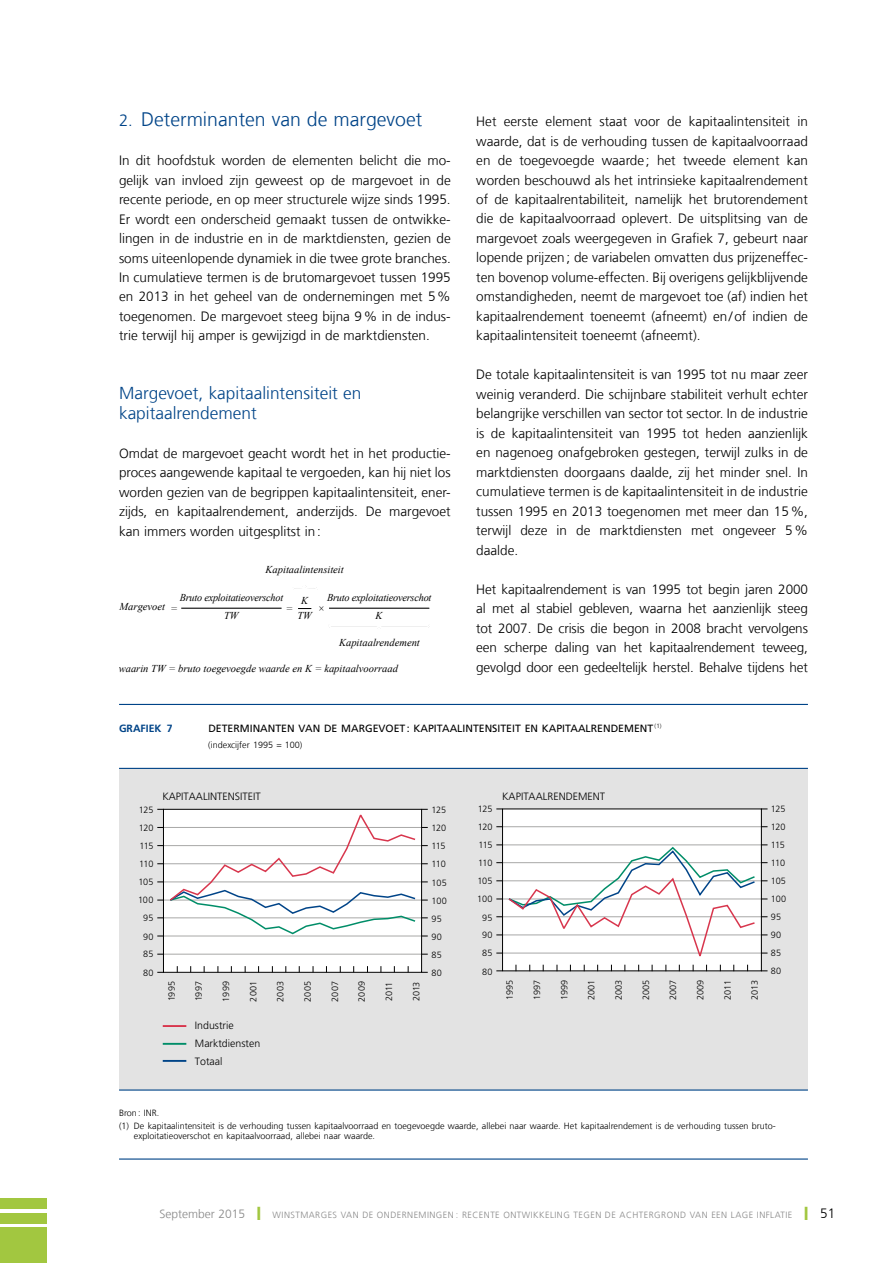
<style>
.page{position:relative;width:893px;height:1263px;background:#fff}
.page>*{position:absolute;margin:0;border:0;box-sizing:border-box;transform-origin:0 0}
.t1{font:300 19.5px "Frutiger LT Com";color:#048}
.t2{font:300 17.25px/19.5px "Frutiger LT Com";color:#048}
.t3{font:300 13.5px/19.5px "Frutiger LT Com";color:#000;text-align:justify}
.t4{font:300 10.65px/18.1px "Frutiger LT";color:#000}
.t5{font:italic 10.5px/14.9px "Times New Roman";color:#000;text-align:center}
.t6{font:10.5px "Frutiger LT Com";color:#000}
.t7{font:italic 10.5px "Times New Roman";letter-spacing:-.02em;color:#000}
.t8{font:700 10.5px "Frutiger LT Com";color:#048}
.t9{font:300 9px/12.8px "Frutiger LT Com";color:#000}
.t10{font:300 9px "Frutiger LT";color:#000}
.t11{font:300 9px "Frutiger LT Com";letter-spacing:.05em;color:#878787}
.s1{font-size:16.5px}
.s2{font-size:12px}
.s3{color:#a2c740}
.s4{font-size:13.5px;color:#000}
</style>
<div class="page">
<div style="left:0;top:1198px;width:47px;height:11px;background:#a2c740"></div>
<div style="left:0;top:1213px;width:47px;height:10px;background:#a2c740"></div>
<div style="left:0;top:1227px;width:47px;height:36px;background:#a2c740"></div>
<svg style="left:298px;top:608px;width:13px;height:1px"></svg>
<hr style="left:181px;top:608px;width:101px;height:1px;background:#000">
<hr style="left:329px;top:608px;width:100px;height:1px;background:#000">
<svg style="left:294px;top:586px;width:23px;height:3px"></svg>
<svg style="left:329px;top:625px;width:101px;height:3px"></svg>
<div style="left:119px;top:768px;width:689px;height:322px;background:#e3e3e3"></div>
<hr style="left:119px;top:704px;width:689px;height:1px;background:#048">
<hr style="left:119px;top:768px;width:689px;height:1px;background:#048">
<hr style="left:119px;top:1089px;width:689px;height:1px;background:#048">
<hr style="left:119px;top:1158px;width:689px;height:1px;background:#048">
<div style="left:502px;top:809px;width:259px;height:162px;background:#fff"></div>
<div style="left:163px;top:809px;width:259px;height:163px;background:#fff"></div>
<hr style="left:163px;top:954px;width:259px;height:1px;background:#a8a8a7">
<svg style="left:157px;top:809px;width:271px;height:128px"></svg>
<hr style="left:163px;top:1043px;width:23px;height:2px;background:#008d68">
<hr style="left:163px;top:1025px;width:23px;height:2px;background:#d8364d">
<hr style="left:163px;top:1060px;width:23px;height:2px;background:#048">
<hr style="left:502px;top:826px;width:259px;height:1px;background:#a8a8a7">
<svg style="left:496px;top:844px;width:271px;height:127px"></svg>
<div style="left:163px;top:809px;width:259px;height:164px;border:1px solid #000"></div>
<div style="left:502px;top:808px;width:260px;height:163px;border:1px solid #000"></div>
<h1 class="t1" style="left:119px;top:107px;width:305px"><span class="s1">2.</span> Determinanten van de margevoet</h1>
<p class="t3" style="left:119px;top:150px;width:333px">In dit hoofdstuk worden de elementen belicht die mo‑ gelijk van invloed zijn geweest op de margevoet in de recente periode, en op meer structurele wijze sinds 1995.<br>Er wordt een onderscheid gemaakt tussen de ontwikke‑ lingen in de industrie en in de marktdiensten, gezien de soms uiteenlopende dynamiek in die twee grote branches.<br>In cumulatieve termen is de brutomargevoet tussen 1995 en 2013 in het geheel van de ondernemingen met 5% toegenomen. De margevoet steeg bijna 9% in de indus‑ trie terwijl hij amper is gewijzigd in de marktdiensten.</p>
<p class="t2" style="left:119px;top:383px;width:244px">Margevoet, kapitaalintensiteit en kapitaalrendement</p>
<p class="t3" style="left:119px;top:443px;width:333px">Omdat de margevoet geacht wordt het in het productie‑ proces aangewende kapitaal te vergoeden, kan hij niet los worden gezien van de begrippen kapitaalintensiteit, ener‑ zijds, en kapitaalrendement, anderzijds. De margevoet kan immers worden uitgesplitst in:</p>
<p class="t5" style="left:266px;top:562px;width:80px">Kapitaalintensiteit</p>
<p class="t7" style="left:180px;top:590px;width:105px">Bruto exploitatieoverschot</p>
<p class="t7" style="left:327px;top:590px;width:106px">Bruto exploitatieoverschot</p>
<p class="t5" style="left:297px;top:593px;width:16px">K<br>TW</p>
<p class="t5" style="left:120px;top:599px;width:47px">Margevoet</p>
<p class="t5" style="left:317px;top:600px;width:9px">×</p>
<p class="t5" style="left:170px;top:600px;width:9px">=</p>
<p class="t5" style="left:286px;top:600px;width:9px">=</p>
<p class="t5" style="left:224px;top:607px;width:16px">TW</p>
<p class="t5" style="left:375px;top:607px;width:9px">K</p>
<p class="t5" style="left:339px;top:635px;width:82px">Kapitaalrendement</p>
<p class="t5" style="left:119px;top:661px;width:281px">waarin TW = bruto toegevoegde waarde en K = kapitaalvoorraad</p>
<p class="t3" style="left:476px;top:111px;width:333px">Het eerste element staat voor de kapitaalintensiteit in waarde, dat is de verhouding tussen de kapitaalvoorraad en de toegevoegde waarde; het tweede element kan worden beschouwd als het intrinsieke kapitaalrendement of de kapitaalrentabiliteit, namelijk het brutorendement die de kapitaalvoorraad oplevert. De uitsplitsing van de margevoet zoals weergegeven in Grafiek 7, gebeurt naar lopende prijzen; de variabelen omvatten dus prijzeneffec‑ ten bovenop volume-effecten. Bij overigens gelijkblijvende omstandigheden, neemt de margevoet toe (af) indien het kapitaalrendement toeneemt (afneemt) en/of indien de kapitaalintensiteit toeneemt (afneemt).</p>
<p class="t3" style="left:476px;top:365px;width:333px">De totale kapitaalintensiteit is van 1995 tot nu maar zeer weinig veranderd. Die schijnbare stabiliteit verhult echter belangrijke verschillen van sector tot sector. In de industrie is de kapitaalintensiteit van 1995 tot heden aanzienlijk en nagenoeg onafgebroken gestegen, terwijl zulks in de marktdiensten doorgaans daalde, zij het minder snel. In cumulatieve termen is de kapitaalintensiteit in de industrie tussen 1995 en 2013 toegenomen met meer dan 15%, terwijl deze in de marktdiensten met ongeveer 5% daalde.</p>
<p class="t3" style="left:476px;top:579px;width:333px">Het kapitaalrendement is van 1995 tot begin jaren 2000 al met al stabiel gebleven, waarna het aanzienlijk steeg tot 2007. De crisis die begon in 2008 bracht vervolgens een scherpe daling van het kapitaalrendement teweeg, gevolgd door een gedeeltelijk herstel. Behalve tijdens het</p>
<p class="t8" style="left:119px;top:722px;width:55px">GRAFIEK 7</p>
<p class="t6" style="left:208px;top:722px;width:455px">DETERMINANTEN VAN DE MARGEVOET: KAPITAALINTENSITEIT EN KAPITAALRENDEMENT <sup>(1)</sup></p>
<p class="t9" style="left:208px;top:739px;width:96px">(indexcijfer 1995 = 100)</p>
<p class="t4" style="left:162px;top:787px;width:100px">KAPITAALINTENSITEIT</p>
<p class="t4" style="left:502px;top:788px;width:104px">KAPITAALRENDEMENT</p>
<p class="t10" style="left:139px;top:805px;width:16px">125</p>
<p class="t10" style="left:432px;top:805px;width:16px">125</p>
<p class="t10" style="left:478px;top:804px;width:16px">125</p>
<p class="t10" style="left:771px;top:804px;width:16px">125</p>
<p class="t10" style="left:139px;top:823px;width:16px">120</p>
<p class="t10" style="left:432px;top:823px;width:16px">120</p>
<p class="t10" style="left:478px;top:822px;width:16px">120</p>
<p class="t10" style="left:771px;top:822px;width:16px">120</p>
<p class="t10" style="left:139px;top:841px;width:16px">115</p>
<p class="t10" style="left:432px;top:841px;width:16px">115</p>
<p class="t10" style="left:478px;top:840px;width:16px">115</p>
<p class="t10" style="left:771px;top:840px;width:16px">115</p>
<p class="t10" style="left:139px;top:859px;width:16px">110</p>
<p class="t10" style="left:432px;top:859px;width:16px">110</p>
<p class="t10" style="left:478px;top:858px;width:16px">110</p>
<p class="t10" style="left:771px;top:858px;width:16px">110</p>
<p class="t10" style="left:138px;top:877px;width:17px">105</p>
<p class="t10" style="left:432px;top:877px;width:17px">105</p>
<p class="t10" style="left:477px;top:876px;width:17px">105</p>
<p class="t10" style="left:771px;top:876px;width:17px">105</p>
<p class="t10" style="left:138px;top:895px;width:17px">100</p>
<p class="t10" style="left:432px;top:895px;width:17px">100</p>
<p class="t10" style="left:477px;top:894px;width:17px">100</p>
<p class="t10" style="left:771px;top:894px;width:17px">100</p>
<p class="t10" style="left:143px;top:913px;width:12px">95</p>
<p class="t10" style="left:432px;top:914px;width:12px">95</p>
<p class="t10" style="left:482px;top:912px;width:12px">95</p>
<p class="t10" style="left:771px;top:912px;width:12px">95</p>
<p class="t10" style="left:143px;top:931px;width:12px">90</p>
<p class="t10" style="left:432px;top:932px;width:12px">90</p>
<p class="t10" style="left:482px;top:930px;width:12px">90</p>
<p class="t10" style="left:771px;top:930px;width:12px">90</p>
<p class="t10" style="left:143px;top:949px;width:12px">85</p>
<p class="t10" style="left:432px;top:949px;width:12px">85</p>
<p class="t10" style="left:482px;top:948px;width:12px">85</p>
<p class="t10" style="left:771px;top:948px;width:12px">85</p>
<p class="t10" style="left:143px;top:967px;width:12px">80</p>
<p class="t10" style="left:432px;top:968px;width:12px">80</p>
<p class="t10" style="left:482px;top:966px;width:12px">80</p>
<p class="t10" style="left:771px;top:966px;width:12px">80</p>
<p class="t10" style="left:167px;top:1001px;width:22px;rotate:-90deg">1995</p>
<p class="t10" style="left:194px;top:1001px;width:22px;rotate:-90deg">1997</p>
<p class="t10" style="left:221px;top:1001px;width:22px;rotate:-90deg">1999</p>
<p class="t10" style="left:248px;top:1001px;width:22px;rotate:-90deg">2001</p>
<p class="t10" style="left:275px;top:1001px;width:22px;rotate:-90deg">2003</p>
<p class="t10" style="left:303px;top:1002px;width:22px;rotate:-90deg">2005</p>
<p class="t10" style="left:330px;top:1001px;width:22px;rotate:-90deg">2007</p>
<p class="t10" style="left:357px;top:1002px;width:22px;rotate:-90deg">2009</p>
<p class="t10" style="left:384px;top:1001px;width:21px;rotate:-90deg">2011</p>
<p class="t10" style="left:411px;top:1001px;width:21px;rotate:-90deg">2013</p>
<p class="t10" style="left:505px;top:1000px;width:22px;rotate:-90deg">1995</p>
<p class="t10" style="left:532px;top:1000px;width:22px;rotate:-90deg">1997</p>
<p class="t10" style="left:559px;top:1000px;width:22px;rotate:-90deg">1999</p>
<p class="t10" style="left:586px;top:1000px;width:22px;rotate:-90deg">2001</p>
<p class="t10" style="left:614px;top:1000px;width:22px;rotate:-90deg">2003</p>
<p class="t10" style="left:641px;top:1000px;width:22px;rotate:-90deg">2005</p>
<p class="t10" style="left:668px;top:1000px;width:22px;rotate:-90deg">2007</p>
<p class="t10" style="left:695px;top:1000px;width:22px;rotate:-90deg">2009</p>
<p class="t10" style="left:722px;top:1000px;width:21px;rotate:-90deg">2011</p>
<p class="t10" style="left:750px;top:1000px;width:21px;rotate:-90deg">2013</p>
<p class="t4" style="left:195px;top:1016px;width:67px">Industrie<br>Marktdiensten<br>Totaal</p>
<p class="t9" style="left:119px;top:1107px;width:658px">Bron: INR.<br>(1) De kapitaalintensiteit is de verhouding tussen kapitaalvoorraad en toegevoegde waarde, allebei naar waarde. Het kapitaalrendement is de verhouding tussen bruto-</p>
<p class="t9" style="left:134px;top:1129px;width:243px">exploitatieoverschot en kapitaalvoorraad, allebei naar waarde.</p>
<p class="t11" style="left:159px;top:1209px;width:677px"><span class="s2">September 2015</span> <span class="s3">❙</span> Winstmarges van de ondernemingen : recente ontwikkeling tegen de achtergrond van een lage inflatie <span class="s3">❙</span> <span class="s4">51</span></p>
</div>
